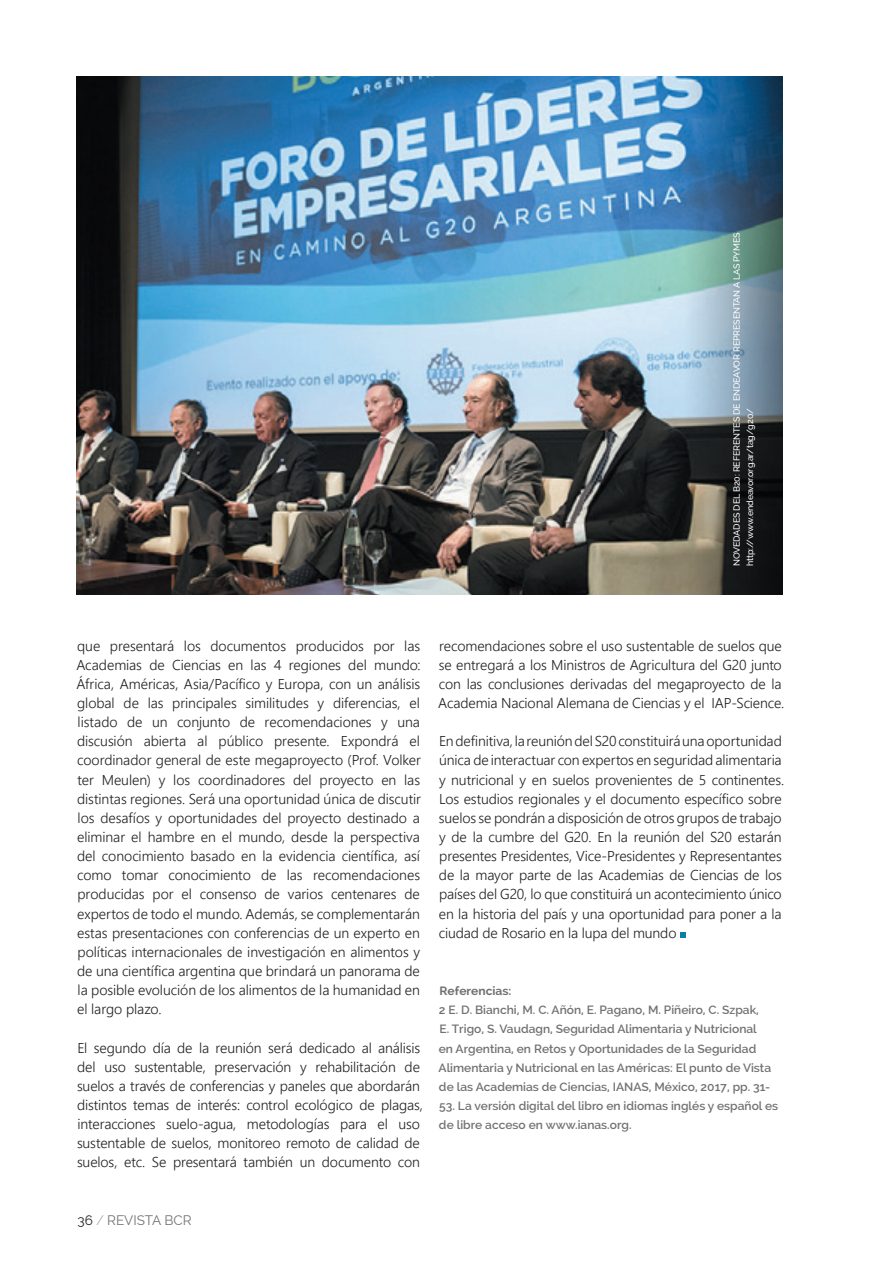
<style>
.page{position:relative;width:893px;height:1263px;background:#fff}
.page>*{position:absolute;margin:0;border:0;box-sizing:border-box;transform-origin:0 0}
._1_Texto_corrido_2_c{font:300 14.25px/19.2px "Segoe UI";letter-spacing:-.01em;color:#231f20}
.t1{font:13.5px "Raleway";color:#717074}
._9_Referencias{font:600 12px/19.2px "Raleway";color:#717074}
._9_Referencias-2{font:700 12px "Raleway";color:#717074}
._9_Referencias-3{font:500 9px "Raleway";letter-spacing:-.02em;color:#fff}
.s1{color:#231f20}
.s2{font-weight:100;color:#231f20}
</style>
<div class="page">
<svg style="left:680px;top:932px;width:5px;height:6px"></svg>
<img style="left:77px;top:77px;width:599px;height:517px">
<img style="left:676px;top:77px;width:106px;height:517px">
<p class="_9_Referencias-3" style="left:731px;top:566px;width:335px;rotate:-90deg">NOVEDADES DEL B20: REFERENTES DE ENDEAVOR REPRESENTAN A LAS PYMES</p>
<p class="_9_Referencias-3" style="left:745px;top:566px;width:159px;rotate:-90deg">http://www.endeavor.org.ar/tag/g20/</p>
<p class="_1_Texto_corrido_2_c" style="left:76px;top:635px;width:346px;text-align:justify">que presentará los documentos producidos por las Academias de Ciencias en las 4 regiones del mundo:<br>África, Américas, Asia/Pacífico y Europa, con un análisis global de las principales similitudes y diferencias, el listado de un conjunto de recomendaciones y una discusión abierta al público presente. Expondrá el coordinador general de este megaproyecto (Prof. Volker ter Meulen) y los coordinadores del proyecto en las distintas regiones. Será una oportunidad única de discutir los desafíos y oportunidades del proyecto destinado a eliminar el hambre en el mundo, desde la perspectiva del conocimiento basado en la evidencia científica, así como tomar conocimiento de las recomendaciones producidas por el consenso de varios centenares de expertos de todo el mundo. Además, se complementarán estas presentaciones con conferencias de un experto en políticas internacionales de investigación en alimentos y de una científica argentina que brindará un panorama de la posible evolución de los alimentos de la humanidad en el largo plazo.</p>
<p class="_1_Texto_corrido_2_c" style="left:77px;top:1037px;width:347px">El segundo día de la reunión será dedicado al análisis del uso sustentable, preservación y rehabilitación de suelos a través de conferencias y paneles que abordarán distintos temas de interés: control ecológico de plagas, interacciones suelo-agua, metodologías para el uso sustentable de suelos, monitoreo remoto de calidad de suelos, etc. Se presentará también un documento con</p>
<p class="_1_Texto_corrido_2_c" style="left:438px;top:635px;width:348px">recomendaciones sobre el uso sustentable de suelos que se entregará a los Ministros de Agricultura del G20 junto con las conclusiones derivadas del megaproyecto de la Academia Nacional Alemana de Ciencias y el IAP-Science.</p>
<p class="_1_Texto_corrido_2_c" style="left:439px;top:731px;width:347px">En definitiva, la reunión del S20 constituirá una oportunidad única de interactuar con expertos en seguridad alimentaria y nutricional y en suelos provenientes de 5 continentes.<br>Los estudios regionales y el documento específico sobre suelos se pondrán a disposición de otros grupos de trabajo y de la cumbre del G20. En la reunión del S20 estarán presentes Presidentes, Vice-Presidentes y Representantes de la mayor parte de las Academias de Ciencias de los países del G20, lo que constituirá un acontecimiento único en la historia del país y una oportunidad para poner a la ciudad de Rosario en la lupa del mundo</p>
<p class="_9_Referencias-2" style="left:439px;top:984px;width:73px">Referencias:</p>
<p class="_9_Referencias" style="left:439px;top:1000px;width:334px">2 E. D. Bianchi, M. C. Añón, E. Pagano, M. Piñeiro, C. Szpak, E. Trigo, S. Vaudagn, Seguridad Alimentaria y Nutricional en Argentina, en Retos y Oportunidades de la Seguridad Alimentaria y Nutricional en las Américas: El punto de Vista de las Academias de Ciencias, IANAS, México, 2017, pp. 31-</p>
<p class="_9_Referencias" style="left:439px;top:1096px;width:341px">53. La versión digital del libro en idiomas inglés y español es de libre acceso en www.ianas.org.</p>
<p class="t1" style="left:78px;top:1212px;width:116px"><span class="s1">36</span> <span class="s2">/</span> REVISTA BCR</p>
</div>
